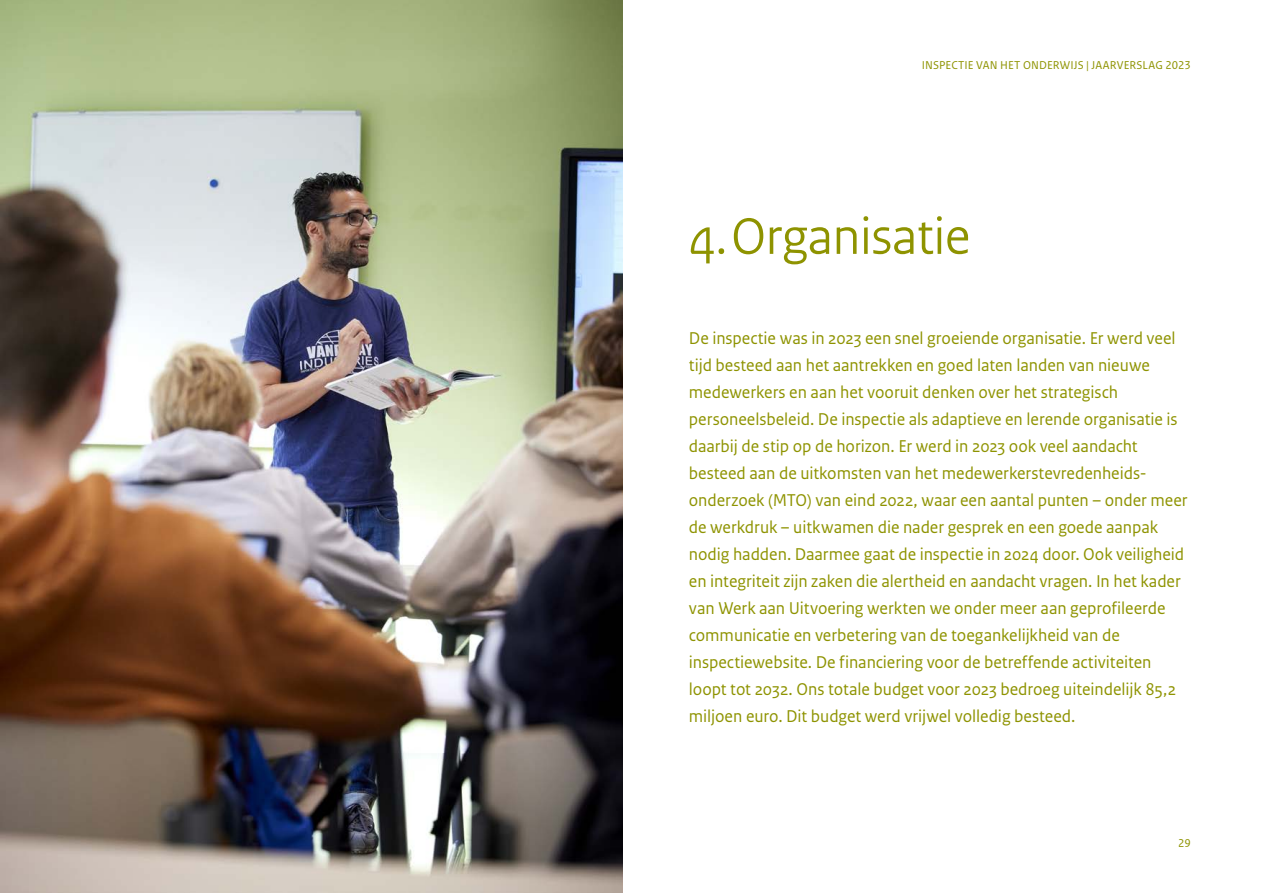
<style>
.page{position:relative;width:1263px;height:893px;background:#fff}
.page>*{position:absolute;margin:0;border:0;box-sizing:border-box;transform-origin:0 0}
.H2_Hoofdstuk{font:54px "Rijksoverheid Sans Heading";color:#8e9300}
.P_Inleiding{font:18px/27px "Rijksoverheid Sans Text";letter-spacing:-.005em;color:#8e9300}
.t1{font:12px "Rijksoverheid Sans Text Regular 2";letter-spacing:.005em;color:#8e9300}
.t2{font:12px "Rijksoverheid Sans Text";color:#8e9300}
</style>
<div class="page">
<img style="left:0;top:0;width:623px;height:893px">
<p class="t1" style="left:922px;top:58px;width:270px">INSPECTIE VAN HET ONDERWIJS | JAARVERSLAG 2023</p>
<h2 class="H2_Hoofdstuk" style="left:689px;top:205px;width:283px">4.Organisatie</h2>
<p class="P_Inleiding" style="left:689px;top:325px;width:500px">De inspectie was in 2023 een snel groeiende organisatie. Er werd veel tijd besteed aan het aantrekken en goed laten landen van nieuwe medewerkers en aan het vooruit denken over het strategisch personeelsbeleid. De inspectie als adaptieve en lerende organisatie is daarbij de stip op de horizon. Er werd in 2023 ook veel aandacht besteed aan de uitkomsten van het medewerkerstevredenheids&shy;onderzoek (MTO) van eind 2022, waar een aantal punten – onder meer de werkdruk – uitkwamen die nader gesprek en een goede aanpak nodig hadden. Daarmee gaat de inspectie in 2024 door. Ook veiligheid en integriteit zijn zaken die alertheid en aandacht vragen. In het kader van Werk aan Uitvoering werkten we onder meer aan geprofileerde communicatie en verbetering van de toegankelijkheid van de inspectiewebsite. De financiering voor de betreffende activiteiten loopt tot 2032. Ons totale budget voor 2023 bedroeg uiteindelijk 85,2 miljoen euro. Dit budget werd vrijwel volledig besteed.</p>
<p class="t2" style="left:1178px;top:836px;width:14px">29</p>
</div>
